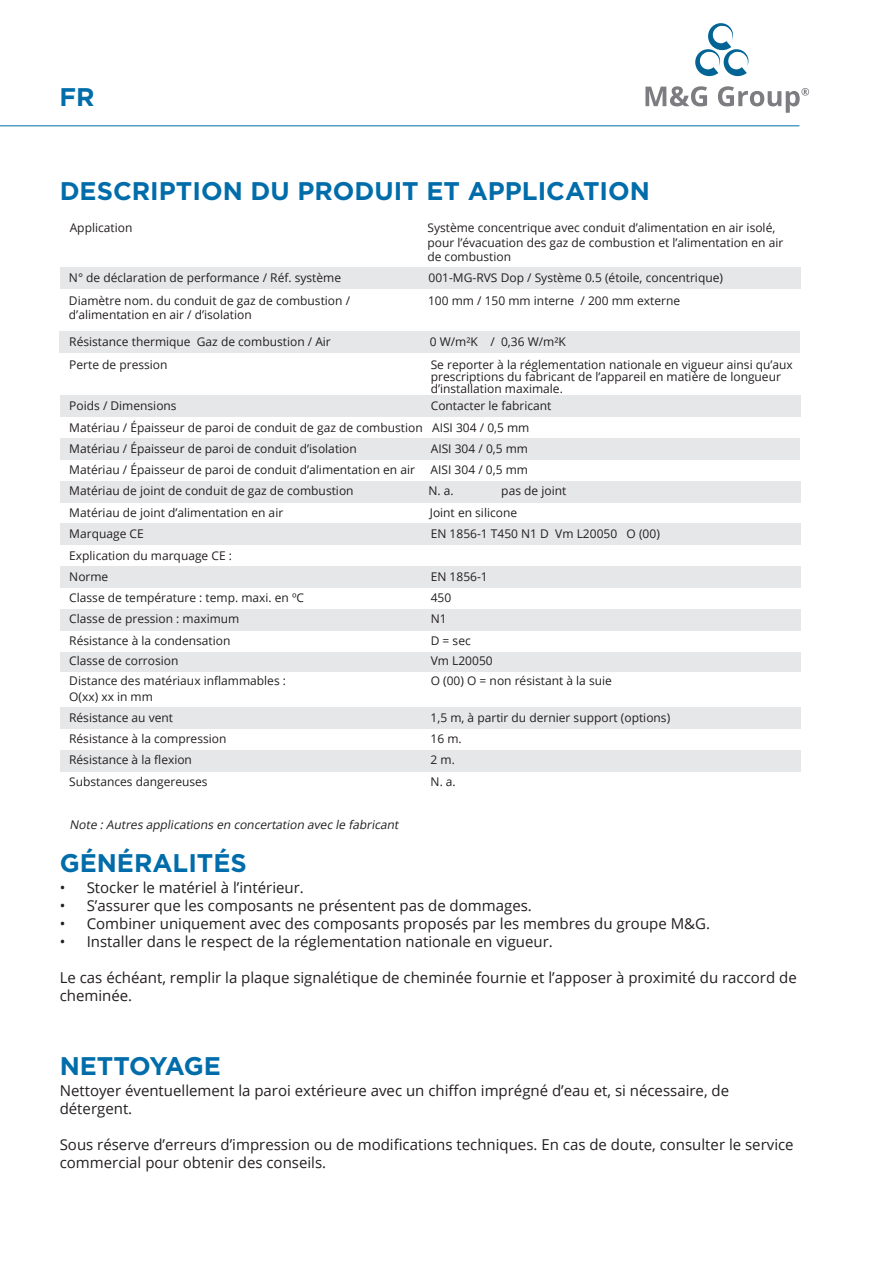
<style>
.page{position:relative;width:893px;height:1263px;background:#fff}
.page>*{position:absolute;margin:0;border:0;box-sizing:border-box;transform-origin:0 0}
.t1{font:700 25.5px "Gotham";color:#006daa}
.t2{font:15px/18px "Open Sans";color:#231f20}
.t3{font:12px/12px "Open Sans";color:#231f20}
.t4{font:italic 12px "Open Sans";color:#231f20}
</style>
<div class="page">
<svg style="left:695px;top:23px;width:54px;height:53px"></svg>
<svg style="left:645px;top:86px;width:62px;height:20px"></svg>
<svg style="left:718px;top:86px;width:91px;height:27px"></svg>
<hr style="left:0;top:125px;width:799px;height:1px;background:#006daa">
<div style="left:60px;top:708px;width:740px;height:21px;background:#e6e7e9"></div>
<div style="left:60px;top:524px;width:740px;height:21px;background:#e6e7e9"></div>
<div style="left:60px;top:439px;width:740px;height:21px;background:#e6e7e9"></div>
<div style="left:60px;top:332px;width:740px;height:21px;background:#e6e7e9"></div>
<div style="left:60px;top:396px;width:740px;height:21px;background:#e6e7e9"></div>
<div style="left:60px;top:567px;width:740px;height:21px;background:#e6e7e9"></div>
<div style="left:60px;top:609px;width:740px;height:21px;background:#e6e7e9"></div>
<div style="left:60px;top:652px;width:740px;height:20px;background:#e6e7e9"></div>
<div style="left:60px;top:750px;width:740px;height:21px;background:#e6e7e9"></div>
<div style="left:60px;top:481px;width:740px;height:21px;background:#e6e7e9"></div>
<div style="left:60px;top:268px;width:740px;height:21px;background:#e6e7e9"></div>
<h1 class="t1" style="left:60px;top:83px;width:37px">FR</h1>
<h1 class="t1" style="left:60px;top:177px;width:592px">DESCRIPTION DU PRODUIT ET APPLICATION</h1>
<p class="t3" style="left:70px;top:221px;width:64px">Application</p>
<p class="t3" style="left:427px;top:220px;width:357px;line-height:14.4px">Système concentrique avec conduit d’alimentation en air isolé, pour l’évacuation des gaz de combustion et l’alimentation en air de combustion</p>
<p class="t3" style="left:69px;top:271px;width:274px">N° de déclaration de performance / Réf. système</p>
<p class="t3" style="left:428px;top:271px;width:296px">001-MG-RVS Dop / Système 0.5 (étoile, concentrique)</p>
<p class="t3" style="left:69px;top:294px;width:283px">Diamètre nom. du conduit de gaz de combustion /</p>
<p class="t3" style="left:428px;top:294px;width:254px">100 mm / 150 mm interne / 200 mm externe</p>
<p class="t3" style="left:69px;top:308px;width:184px">d’alimentation en air / d’isolation</p>
<p class="t3" style="left:69px;top:335px;width:263px">Résistance thermique Gaz de combustion / Air</p>
<p class="t3" style="left:430px;top:335px;width:138px">0 W/m²K / 0,36 W/m²K</p>
<p class="t3" style="left:69px;top:358px;width:100px">Perte de pression</p>
<p class="t3" style="left:431px;top:358px;width:364px">Se reporter à la réglementation nationale en vigueur ainsi qu’aux prescriptions du fabricant de l’appareil en matière de longueur d’installation maximale.</p>
<p class="t3" style="left:69px;top:399px;width:109px">Poids / Dimensions</p>
<p class="t3" style="left:431px;top:399px;width:122px">Contacter le fabricant</p>
<p class="t3" style="left:69px;top:421px;width:462px">Matériau / Épaisseur de paroi de conduit de gaz de combustion AISI 304 / 0,5 mm</p>
<p class="t3" style="left:69px;top:442px;width:289px">Matériau / Épaisseur de paroi de conduit d’isolation</p>
<p class="t3" style="left:431px;top:442px;width:99px">AISI 304 / 0,5 mm</p>
<p class="t3" style="left:69px;top:463px;width:347px">Matériau / Épaisseur de paroi de conduit d’alimentation en air</p>
<p class="t3" style="left:431px;top:463px;width:99px">AISI 304 / 0,5 mm</p>
<p class="t3" style="left:69px;top:485px;width:286px">Matériau de joint de conduit de gaz de combustion</p>
<p class="t3" style="left:428px;top:485px;width:27px">N. a.</p>
<p class="t3" style="left:501px;top:485px;width:67px">pas de joint</p>
<p class="t3" style="left:69px;top:506px;width:215px">Matériau de joint d’alimentation en air</p>
<p class="t3" style="left:430px;top:506px;width:89px">Joint en silicone</p>
<p class="t3" style="left:69px;top:528px;width:76px">Marquage CE</p>
<p class="t3" style="left:431px;top:528px;width:231px">EN 1856-1 T450 N1 D Vm L20050 O (00)</p>
<p class="t3" style="left:69px;top:544px;width:164px;line-height:21.3px">Explication du marquage CE :<br>Norme</p>
<p class="t3" style="left:431px;top:570px;width:59px">EN 1856-1</p>
<p class="t3" style="left:69px;top:591px;width:236px">Classe de température : temp. maxi. en ºC</p>
<p class="t3" style="left:431px;top:591px;width:22px">450</p>
<p class="t3" style="left:69px;top:613px;width:172px">Classe de pression : maximum</p>
<p class="t3" style="left:431px;top:613px;width:17px">N1</p>
<p class="t3" style="left:69px;top:634px;width:163px">Résistance à la condensation</p>
<p class="t3" style="left:431px;top:634px;width:42px">D = sec</p>
<p class="t3" style="left:69px;top:654px;width:111px">Classe de corrosion</p>
<p class="t3" style="left:431px;top:654px;width:63px">Vm L20050</p>
<p class="t3" style="left:69px;top:674px;width:218px">Distance des matériaux inflammables :</p>
<p class="t3" style="left:431px;top:674px;width:183px">O (00) O = non résistant à la suie</p>
<p class="t3" style="left:69px;top:690px;width:85px">O(xx) xx in mm</p>
<p class="t3" style="left:69px;top:711px;width:105px">Résistance au vent</p>
<p class="t3" style="left:431px;top:711px;width:241px">1,5 m, à partir du dernier support (options)</p>
<p class="t3" style="left:69px;top:733px;width:159px">Résistance à la compression</p>
<p class="t3" style="left:431px;top:733px;width:33px">16 m.</p>
<p class="t3" style="left:69px;top:753px;width:124px">Résistance à la flexion</p>
<p class="t3" style="left:431px;top:753px;width:26px">2 m.</p>
<p class="t3" style="left:69px;top:775px;width:140px">Substances dangereuses</p>
<p class="t3" style="left:431px;top:775px;width:27px">N. a.</p>
<p class="t4" style="left:69px;top:816px;width:333px">Note :Autres applications en concertation avec le fabricant</p>
<h1 class="t1" style="left:60px;top:848px;width:189px">GÉNÉRALITÉS</h1>
<p class="t2" style="left:60px;top:878px;width:246px">• Stocker le matériel à l’intérieur.</p>
<p class="t2" style="left:60px;top:896px;width:474px">• S’assurer que les composants ne présentent pas de dommages.</p>
<p class="t2" style="left:60px;top:914px;width:652px">• Combiner uniquement avec des composants proposés par les membres du groupe M&amp;G.</p>
<p class="t2" style="left:60px;top:932px;width:495px">• Installer dans le respect de la réglementation nationale en vigueur.</p>
<p class="t2" style="left:60px;top:968px;width:738px">Le cas échéant, remplir la plaque signalétique de cheminée fournie et l’apposer à proximité du raccord de cheminée.</p>
<h1 class="t1" style="left:60px;top:1051px;width:163px">NETTOYAGE</h1>
<p class="t2" style="left:60px;top:1081px;width:671px">Nettoyer éventuellement la paroi extérieure avec un chiffon imprégné d’eau et, si nécessaire, de détergent.</p>
<p class="t2" style="left:60px;top:1135px;width:735px">Sous réserve d’erreurs d’impression ou de modifications techniques. En cas de doute, consulter le service commercial pour obtenir des conseils.</p>
</div>
